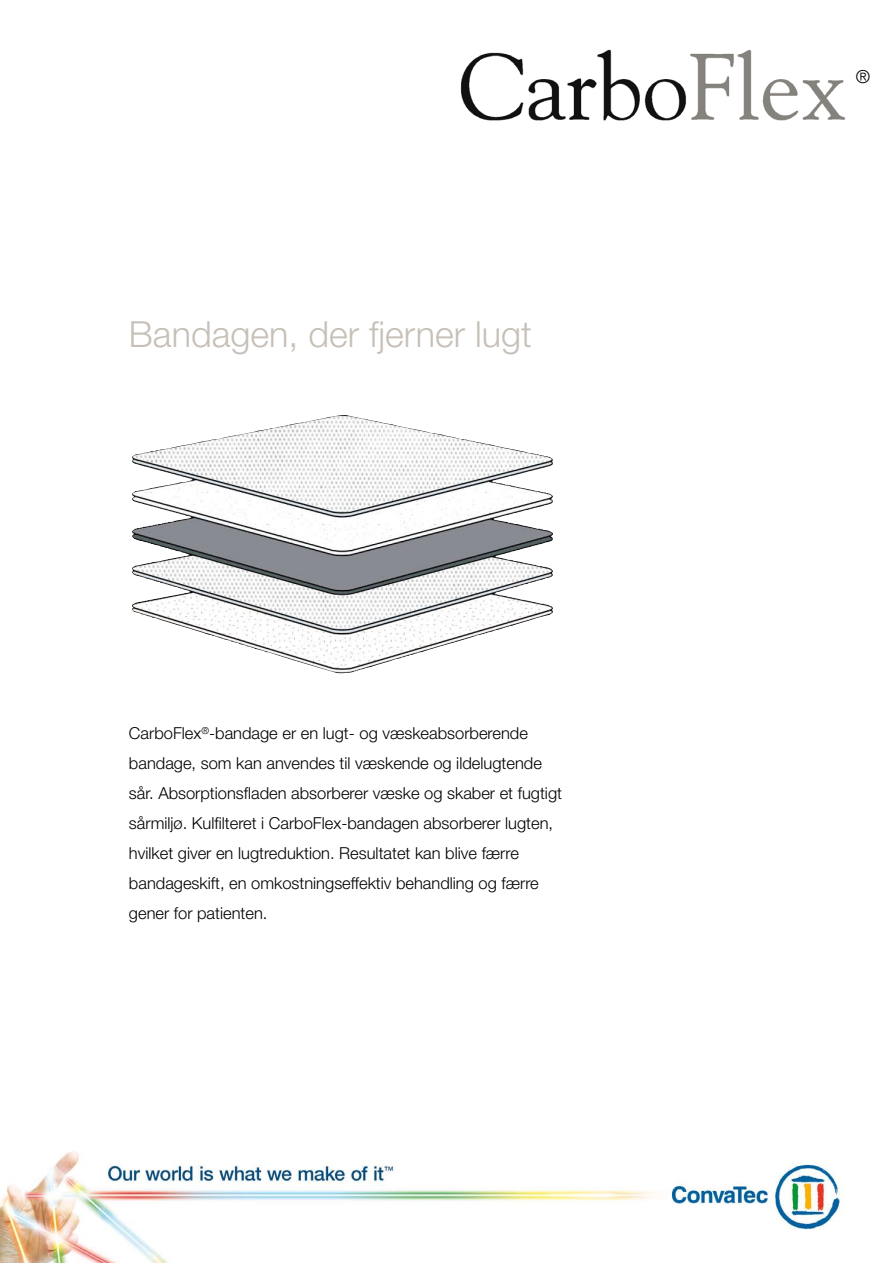
<style>
.page{position:relative;width:893px;height:1263px;background:#fff}
.page>*{position:absolute;margin:0;border:0;box-sizing:border-box;transform-origin:0 0}
.t1{font:300 36px "Helvetica Neue";color:#c7c0b8}
.t2{font:300 18px "Helvetica Neue";color:#000}
.t3{font:300 16.5px/30px "Helvetica Neue";color:#000}
</style>
<div class="page">
<img style="left:460px;top:49px;width:386px;height:72px">
<img style="left:132px;top:500px;width:421px;height:174px">
<img style="left:0;top:1152px;width:841px;height:111px">
<h1 class="t1" style="left:129px;top:312px;width:404px">Bandagen, der fjerner lugt</h1>
<p class="t3" style="left:129px;top:718px;width:435px">CarboFlex<sup>®</sup>-bandage er en lugt- og væskeabsorberende bandage, som kan anvendes til væskende og ildelugtende sår. Absorptionsfladen absorberer væske og skaber et fugtigt sårmiljø. Kulfilteret i CarboFlex-bandagen absorberer lugten, hvilket giver en lugtreduktion. Resultatet kan blive færre bandageskift, en omkostningseffektiv behandling og færre gener for patienten.</p>
<p class="t2" style="left:856px;top:66px;width:16px">®</p>
</div>
